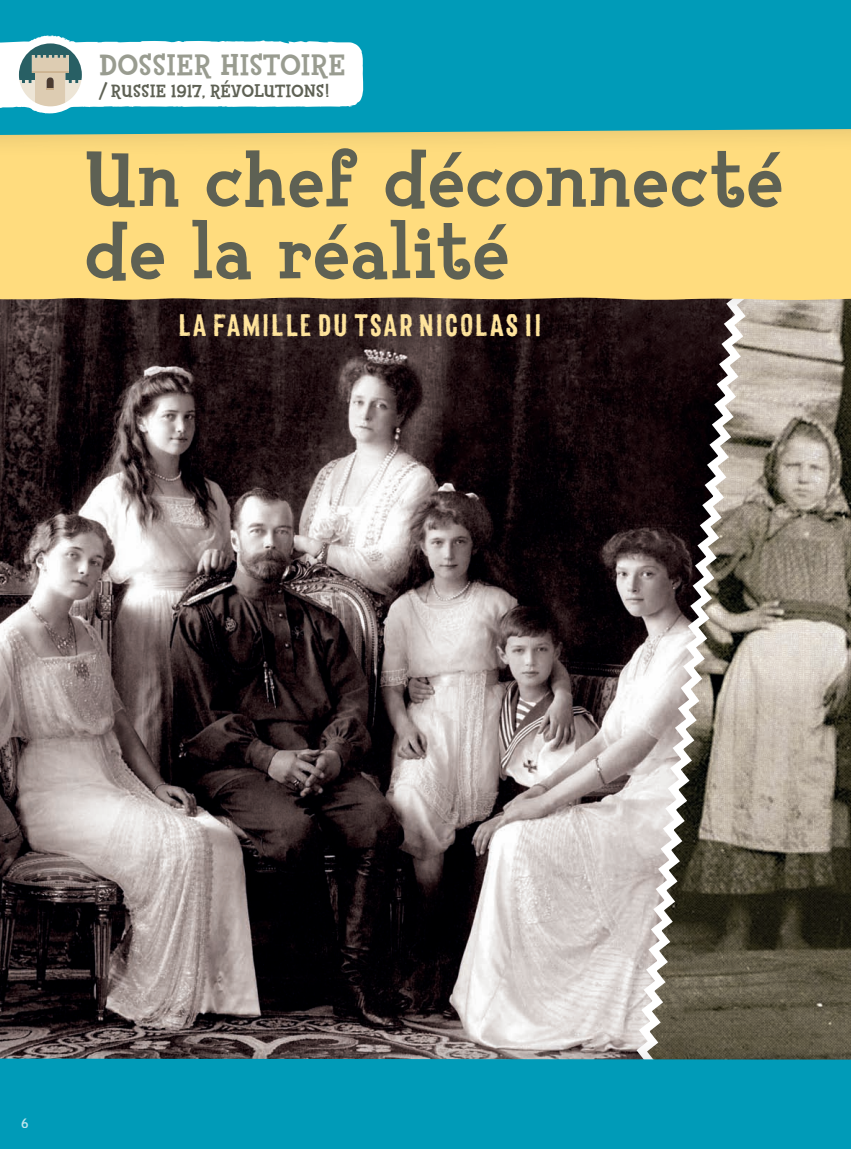
<style>
.page{position:relative;width:851px;height:1149px;background:#fff}
.page>*{position:absolute;margin:0;border:0;box-sizing:border-box;transform-origin:0 0}
.Titre_rubrique{font:800 81px/72px "Fink";letter-spacing:.01em;color:#5e6154}
.Titre_paragraphe{font:30px "Canvas 3 D Sans";letter-spacing:-.025em;color:#ffe49c}
.Titre_rubrique-2{font:800 30px "Fink";letter-spacing:.03em;color:#999c90}
.Titre_rubrique-3{font:800 18px "Fink";letter-spacing:.02em;color:#5e6154}
.t1{font:500 13.5px "Sassoon Sans";color:#fff}
</style>
<div class="page">
<img style="left:756px;top:322px;width:94px;height:711px">
<img style="left:0;top:322px;width:626px;height:711px">
<svg style="left:626px;top:322px;width:130px;height:711px;background:#7b736d"></svg>
<div style="left:0;top:1033px;width:850px;height:115px;background:#231f20;opacity:.15"></div>
<div style="left:0;top:1058px;width:850px;height:90px;background:#009bb8"></div>
<div style="left:0;top:77px;width:850px;height:245px;background:#231f20;opacity:.15"></div>
<div style="left:0;top:157px;width:850px;height:143px;background:#ffdc7e"></div>
<div style="left:0;top:0;width:850px;height:157px;background:#fbd97c"></div>
<div style="left:0;top:0;width:850px;height:135px;background:#009bb8"></div>
<svg style="left:0;top:34px;width:365px;height:79px;background:#c8e3e7"></svg>
<p class="Titre_rubrique-2" style="left:99px;top:47px;width:247px">DOSSIER HISTOIRE</p>
<p class="Titre_rubrique-3" style="left:98px;top:80px;width:232px">/ RUSSIE 1917, RÉVOLUTIONS!</p>
<p class="Titre_rubrique" style="left:85px;top:146px;width:699px">Un chef déconnecté de la réalité</p>
<p class="Titre_paragraphe" style="left:179px;top:307px;width:367px">LA FAMILLE DU TSAR NICOLAS II</p>
<p class="t1" style="left:21px;top:1114px;width:9px">6</p>
</div>
